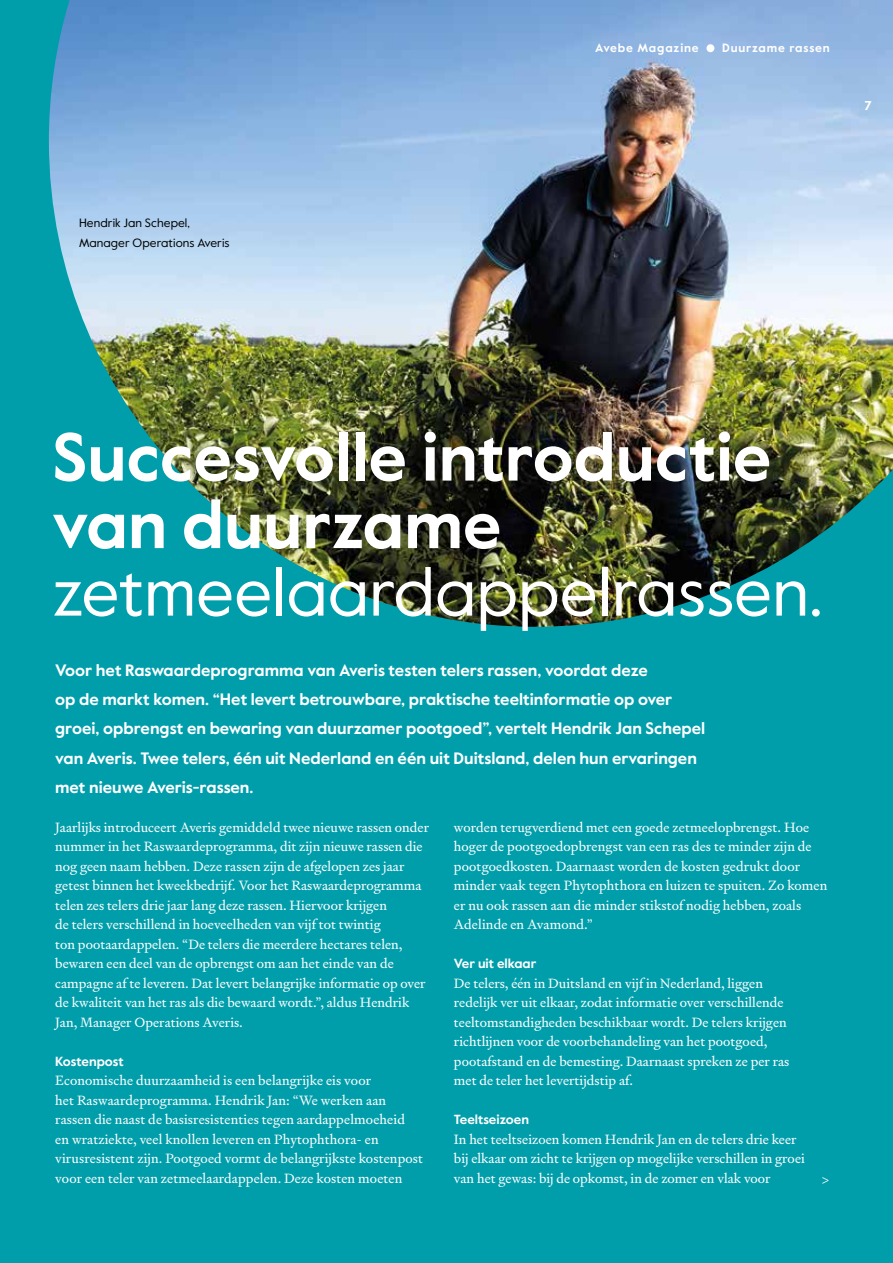
<style>
.page{position:relative;width:893px;height:1263px;background:#009eab}
.page>*{position:absolute;margin:0;border:0;box-sizing:border-box;transform-origin:0 0}
.t1{font:700 67.5px/67.5px "Value Sans Pro";color:#fff}
.t2{font:67.5px "Value Sans Pro";color:#fff}
.t3{font:700 16.5px/29.2px "Value Sans Pro";color:#fff}
.t4{font:13.5px/19.5px "Signifier";color:#fff}
.t5{font:700 13.2px "Value Sans Pro";color:#fff}
.t6{font:700 12.75px "Value Sans Pro";color:#fff}
.t7{font:12px/19.5px "Value Sans Pro";letter-spacing:.005em;color:#000}
.t8{font:700 12px "Value Sans Pro";letter-spacing:.07em;color:#fff}
</style>
<div class="page">
<img style="left:49px;top:0;width:844px;height:627px">
<div style="left:706px;top:44px;width:8px;height:8px;background:#fff;border-radius:50%"></div>
<p class="t7" style="left:79px;top:214px;width:152px">Hendrik Jan Schepel,<br>Manager Operations Averis</p>
<p class="t8" style="left:595px;top:40px;width:105px">Avebe Magazine</p>
<p class="t8" style="left:722px;top:40px;width:109px">Duurzame rassen</p>
<p class="t6" style="left:864px;top:98px;width:9px">7</p>
<h1 class="t1" style="left:52px;top:426px;width:721px">Succesvolle introductie van duurzame</h1>
<h1 class="t2" style="left:52px;top:551px;width:772px">zetmeelaardappelrassen.</h1>
<p class="t3" style="left:55px;top:656px;width:652px">Voor het Raswaardeprogramma van Averis testen telers rassen, voordat deze<br>op de markt komen. “Het levert betrouwbare, praktische teeltinformatie op over groei, opbrengst en bewaring van duurzamer pootgoed”, vertelt Hendrik Jan Schepel van Averis. Twee telers, één uit Nederland en één uit Duitsland, delen hun ervaringen met nieuwe Averis-rassen.</p>
<p class="t4" style="left:55px;top:817px;width:375px">Jaarlijks introduceert Averis gemiddeld twee nieuwe rassen onder nummer in het Raswaardeprogramma, dit zijn nieuwe rassen die nog geen naam hebben. Deze rassen zijn de afgelopen zes jaar getest binnen het kweekbedrijf. Voor het Raswaardeprogramma telen zes telers drie jaar lang deze rassen. Hiervoor krijgen<br>de telers verschillend in hoeveelheden van vijf tot twintig<br>ton pootaardappelen. “De telers die meerdere hectares telen, bewaren een deel van de opbrengst om aan het einde van de campagne af te leveren. Dat levert belangrijke informatie op over de kwaliteit van het ras als die bewaard wordt.”, aldus Hendrik Jan, Manager Operations Averis.</p>
<p class="t5" style="left:55px;top:1053px;width:70px">Kostenpost</p>
<p class="t4" style="left:55px;top:1071px;width:369px">Economische duurzaamheid is een belangrijke eis voor<br>het Raswaardeprogramma. Hendrik Jan: “We werken aan rassen die naast de basisresistenties tegen aardappelmoeheid<br>en wratziekte, veel knollen leveren en Phytophthora- en virusresistent zijn. Pootgoed vormt de belangrijkste kostenpost voor een teler van zetmeelaardappelen. Deze kosten moeten</p>
<p class="t4" style="left:454px;top:817px;width:375px">worden terugverdiend met een goede zetmeelopbrengst. Hoe hoger de pootgoedopbrengst van een ras des te minder zijn de pootgoedkosten. Daarnaast worden de kosten gedrukt door minder vaak tegen Phytophthora en luizen te spuiten. Zo komen er nu ook rassen aan die minder stikstof nodig hebben, zoals Adelinde en Avamond.”</p>
<p class="t5" style="left:454px;top:956px;width:84px">Ver uit elkaar</p>
<p class="t4" style="left:454px;top:973px;width:337px">De telers, één in Duitsland en vijf in Nederland, liggen redelijk ver uit elkaar, zodat informatie over verschillende teeltomstandigheden beschikbaar wordt. De telers krijgen richtlijnen voor de voorbehandeling van het pootgoed, pootafstand en de bemesting. Daarnaast spreken ze per ras met de teler het levertijdstip af.</p>
<p class="t5" style="left:454px;top:1112px;width:77px">Teeltseizoen</p>
<p class="t4" style="left:454px;top:1129px;width:353px">In het teeltseizoen komen Hendrik Jan en de telers drie keer bij elkaar om zicht te krijgen op mogelijke verschillen in groei van het gewas: bij de opkomst, in de zomer en vlak voor</p>
<p class="t4" style="left:822px;top:1171px;width:10px">&gt;</p>
</div>
